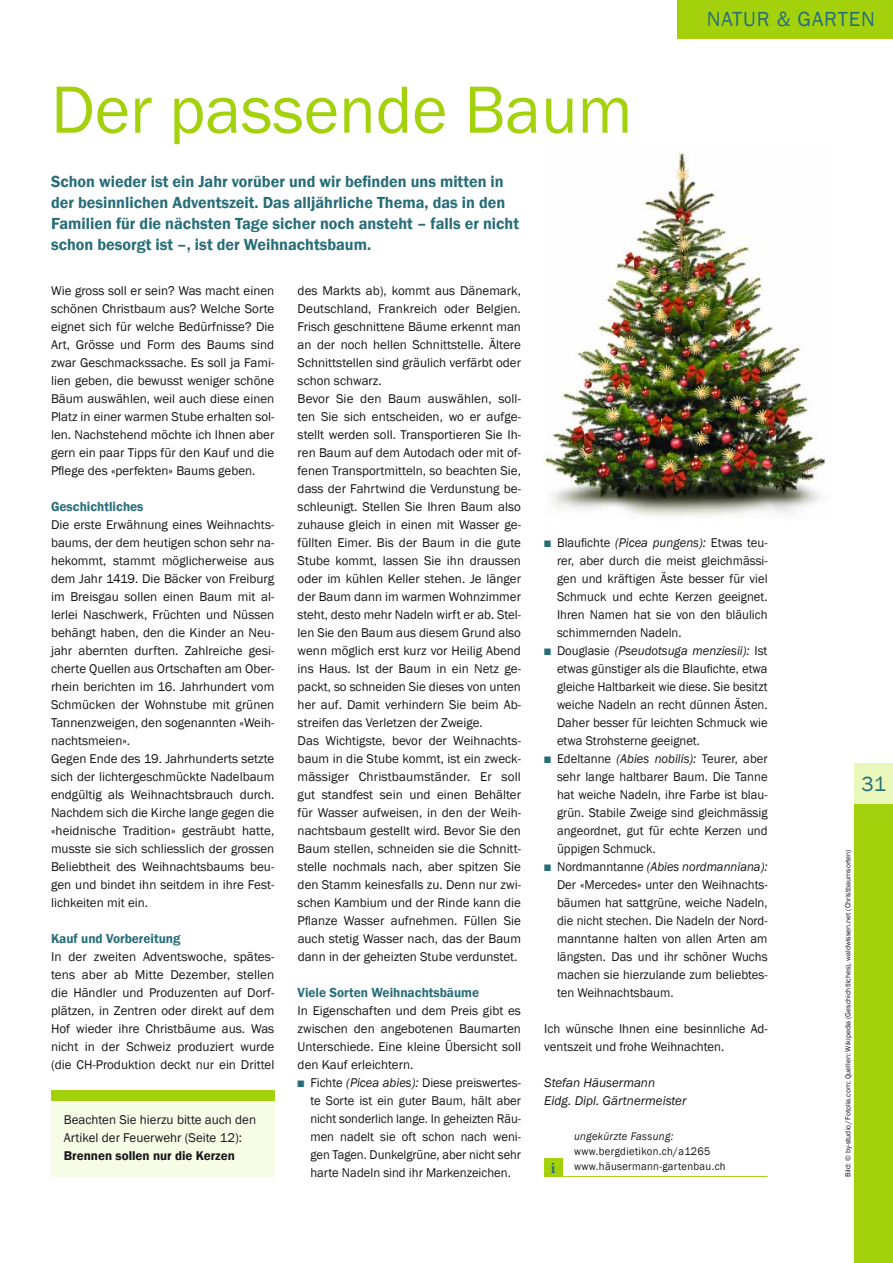
<style>
.page{position:relative;width:893px;height:1263px;background:#fff}
.page>*{position:absolute;margin:0;border:0;box-sizing:border-box;transform-origin:0 0}
.t1{font:69px "Franklin Gothic";color:#a3d20d}
.t2{font:21px "Franklin Gothic";letter-spacing:.04em;color:#286e79}
.t3{font:600 16.5px/21px "Franklin Gothic";color:#286e79}
.t4{font:600 13.5px "Franklin Gothic";color:#286e79}
.t5{font:13.05px/18px "Franklin Gothic";color:#151616;text-align:justify}
.t6{font:italic 13.05px/18px "Franklin Gothic";color:#151616}
.t7{font:600 13.05px "Franklin Gothic";color:#151616}
.t8{font:11.25px/15px "Franklin Gothic";letter-spacing:.03em;color:#151616;scale:.95 1}
.t9{font:italic 11.25px "Franklin Gothic";letter-spacing:.03em;color:#151616;scale:.95 1}
.t10{font:7.5px "Franklin Gothic";color:#151616}
.s1{color:#286e79}
.s2{font-style:italic}
.s3{font-family:"Minion Pro";font-weight:700;font-size:15.75px;color:#286e79}
</style>
<div class="page">
<img style="left:544px;top:152px;width:281px;height:365px">
<div style="left:677px;top:0;width:216px;height:39px;background:#a3d20d"></div>
<div style="left:544px;top:1159px;width:18px;height:18px;background:#a3d20d"></div>
<hr style="left:544px;top:1176px;width:223px;height:1px;background:#a3d20d">
<div style="left:51px;top:1100px;width:223px;height:77px;background:#f7fce7"></div>
<div style="left:51px;top:1090px;width:223px;height:11px;background:#a3d20d"></div>
<div style="left:855px;top:804px;width:38px;height:459px;background:#a3d20d"></div>
<div style="left:855px;top:763px;width:38px;height:41px;background:#e9f7bb"></div>
<h1 class="t1" style="left:51px;top:69px;width:583px">Der passende Baum</h1>
<p class="t3" style="left:51px;top:170px;width:470px">Schon wieder ist ein Jahr vorüber und wir befinden uns mitten in der besinnlichen Adventszeit. Das alljährliche Thema, das in den Familien für die nächsten Tage sicher noch ansteht – falls er nicht schon besorgt ist –, ist der Weihnachtsbaum.</p>
<h2 class="t2" style="left:707px;top:7px;width:169px">NATUR &amp; GARTEN</h2>
<p class="t5" style="left:51px;top:281px;width:225px">Wie gross soll er sein? Was macht einen schönen Christbaum aus? Welche Sorte eignet sich für welche Bedürfnisse? Die Art, Grösse und Form des Baums sind zwar Geschmackssache. Es soll ja Fami&shy;lien geben, die bewusst weniger schöne Bäum auswählen, weil auch diese einen Platz in einer warmen Stube erhalten sol&shy;len. Nachstehend möchte ich Ihnen aber gern ein paar Tipps für den Kauf und die Pflege des «perfekten» Baums geben.</p>
<p class="t4" style="left:51px;top:498px;width:94px">Geschichtliches</p>
<p class="t5" style="left:51px;top:515px;width:225px;text-align:left">Die erste Erwähnung eines Weihnachts&shy;baums, der dem heutigen schon sehr na&shy;hekommt, stammt möglicherweise aus dem Jahr 1419. Die Bäcker von Freiburg im Breisgau sollen einen Baum mit al&shy;lerlei Naschwerk, Früchten und Nüssen behängt haben, den die Kinder an Neu&shy;jahr abernten durften. Zahlreiche gesi&shy;cherte Quellen aus Ortschaften am Ober&shy;rhein berichten im 16. Jahrhundert vom Schmücken der Wohnstube mit grünen Tannenzweigen, den sogenannten «Weih&shy;nachtsmeien».<br>Gegen Ende des 19. Jahrhunderts setzte sich der lichtergeschmückte Nadelbaum endgültig als Weihnachtsbrauch durch.<br>Nachdem sich die Kirche lange gegen die «heidnische Tradition» gesträubt hatte, musste sie sich schliesslich der grossen Beliebtheit des Weihnachtsbaums beu&shy;gen und bindet ihn seitdem in ihre Fest&shy;lichkeiten mit ein.</p>
<p class="t4" style="left:51px;top:930px;width:131px">Kauf und Vorbereitung</p>
<p class="t5" style="left:51px;top:947px;width:225px">In der zweiten Adventswoche, spätes&shy;tens aber ab Mitte Dezember, stellen die Händler und Produzenten auf Dorf&shy;plätzen, in Zentren oder direkt auf dem Hof wieder ihre Christbäume aus. Was nicht in der Schweiz produziert wurde (die CH-Produktion deckt nur ein Drittel</p>
<p class="t5" style="left:64px;top:1110px;width:194px">Beachten Sie hierzu bitte auch den<br>Artikel der Feuerwehr (Seite 12):</p>
<p class="t7" style="left:64px;top:1148px;width:173px">Brennen sollen nur die Kerzen</p>
<p class="t5" style="left:298px;top:281px;width:225px;text-align:left">des Markts ab), kommt aus Dänemark, Deutschland, Frankreich oder Belgien.<br>Frisch geschnittene Bäume erkennt man an der noch hellen Schnittstelle. Ältere Schnittstellen sind gräulich verfärbt oder schon schwarz.<br>Bevor Sie den Baum auswählen, soll&shy;ten Sie sich entscheiden, wo er aufge&shy;stellt werden soll. Transportieren Sie Ih&shy;ren Baum auf dem Autodach oder mit of&shy;fenen Transportmitteln, so beachten Sie, dass der Fahrtwind die Verdunstung be&shy;schleunigt. Stellen Sie Ihren Baum also zuhause gleich in einen mit Wasser ge&shy;füllten Eimer. Bis der Baum in die gute Stube kommt, lassen Sie ihn draussen oder im kühlen Keller stehen. Je länger der Baum dann im warmen Wohnzimmer steht, desto mehr Nadeln wirft er ab. Stel&shy;len Sie den Baum aus diesem Grund also wenn möglich erst kurz vor Heilig Abend ins Haus. Ist der Baum in ein Netz ge&shy;packt, so schneiden Sie dieses von unten her auf. Damit verhindern Sie beim Ab&shy;streifen das Verletzen der Zweige.<br>Das Wichtigste, bevor der Weihnachts&shy;baum in die Stube kommt, ist ein zweck&shy;mässiger Christbaumständer. Er soll gut standfest sein und einen Behälter für Wasser aufweisen, in den der Weih&shy;nachtsbaum gestellt wird. Bevor Sie den Baum stellen, schneiden sie die Schnitt&shy;stelle nochmals nach, aber spitzen Sie den Stamm keinesfalls zu. Denn nur zwi&shy;schen Kambium und der Rinde kann die Pflanze Wasser aufnehmen. Füllen Sie auch stetig Wasser nach, das der Baum dann in der geheizten Stube verdunstet.</p>
<p class="t4" style="left:298px;top:984px;width:183px">Viele Sorten Weihnachtsbäume</p>
<p class="t5" style="left:298px;top:1001px;width:225px">In Eigenschaften und dem Preis gibt es zwischen den angebotenen Baumarten Unterschiede. Eine kleine Übersicht soll den Kauf erleichtern.</p>
<p class="t5" style="left:310px;top:1073px;width:212px;text-indent:-13px"><span class="s1">■</span> Fichte <span class="s2">(Picea abies):</span> Diese preiswertes&shy;te Sorte ist ein guter Baum, hält aber nicht sonderlich lange. In geheizten Räu&shy;men nadelt sie oft schon nach weni&shy;gen Tagen. Dunkelgrüne, aber nicht sehr harte Nadeln sind ihr Markenzeichen.</p>
<p class="t5" style="left:557px;top:533px;width:212px;text-indent:-13px"><span class="s1">■</span> Blaufichte <span class="s2">(Picea pungens):</span> Etwas teu&shy;rer, aber durch die meist gleichmässi&shy;gen und kräftigen Äste besser für viel Schmuck und echte Kerzen geeignet.<br>Ihren Namen hat sie von den bläulich schimmernden Nadeln.</p>
<p class="t5" style="left:557px;top:641px;width:212px;text-indent:-13px"><span class="s1">■</span> Douglasie <span class="s2">(Pseudotsuga menziesii):</span> Ist etwas günstiger als die Blaufichte, etwa gleiche Haltbarkeit wie diese. Sie besitzt weiche Nadeln an recht dünnen Ästen.<br>Daher besser für leichten Schmuck wie etwa Strohsterne geeignet.</p>
<p class="t5" style="left:557px;top:749px;width:212px;text-indent:-13px"><span class="s1">■</span> Edeltanne <span class="s2">(Abies nobilis):</span> Teurer, aber sehr lange haltbarer Baum. Die Tanne hat weiche Nadeln, ihre Farbe ist blau&shy;grün. Stabile Zweige sind gleichmässig angeordnet, gut für echte Kerzen und üppigen Schmuck.</p>
<p class="t5" style="left:557px;top:857px;width:212px;text-indent:-13px"><span class="s1">■</span> Nordmanntanne <span class="s2">(Abies nordmanniana):<br></span>Der «Mercedes» unter den Weihnachts&shy;bäumen hat sattgrüne, weiche Nadeln, die nicht stechen. Die Nadeln der Nord&shy;manntanne halten von allen Arten am längsten. Das und ihr schöner Wuchs machen sie hierzulande zum beliebtes&shy;ten Weihnachtsbaum.</p>
<p class="t5" style="left:544px;top:1019px;width:225px">Ich wünsche Ihnen eine besinnliche Ad&shy;ventszeit und frohe Weihnachten.</p>
<p class="t6" style="left:544px;top:1073px;width:144px">Stefan Häusermann<br>Eidg. Dipl. Gärtnermeister</p>
<p class="t9" style="left:574px;top:1130px;width:106px">ungekürzte Fassung:</p>
<p class="t8" style="left:551px;top:1143px;width:185px;text-indent:23px">www.bergdietikon.ch/a1265<br><span class="s3">i</span> www.häusermann-gartenbau.ch</p>
<h2 class="t2" style="left:862px;top:771px;width:26px">31</h2>
<p class="t10" style="left:844px;top:1177px;width:329px;rotate:-90deg">Bild: © by-studio / Fotolia.com; Quellen: Wikipedia (Geschichtliches), waldwissen.net (Christbaumsorten)</p>
</div>
